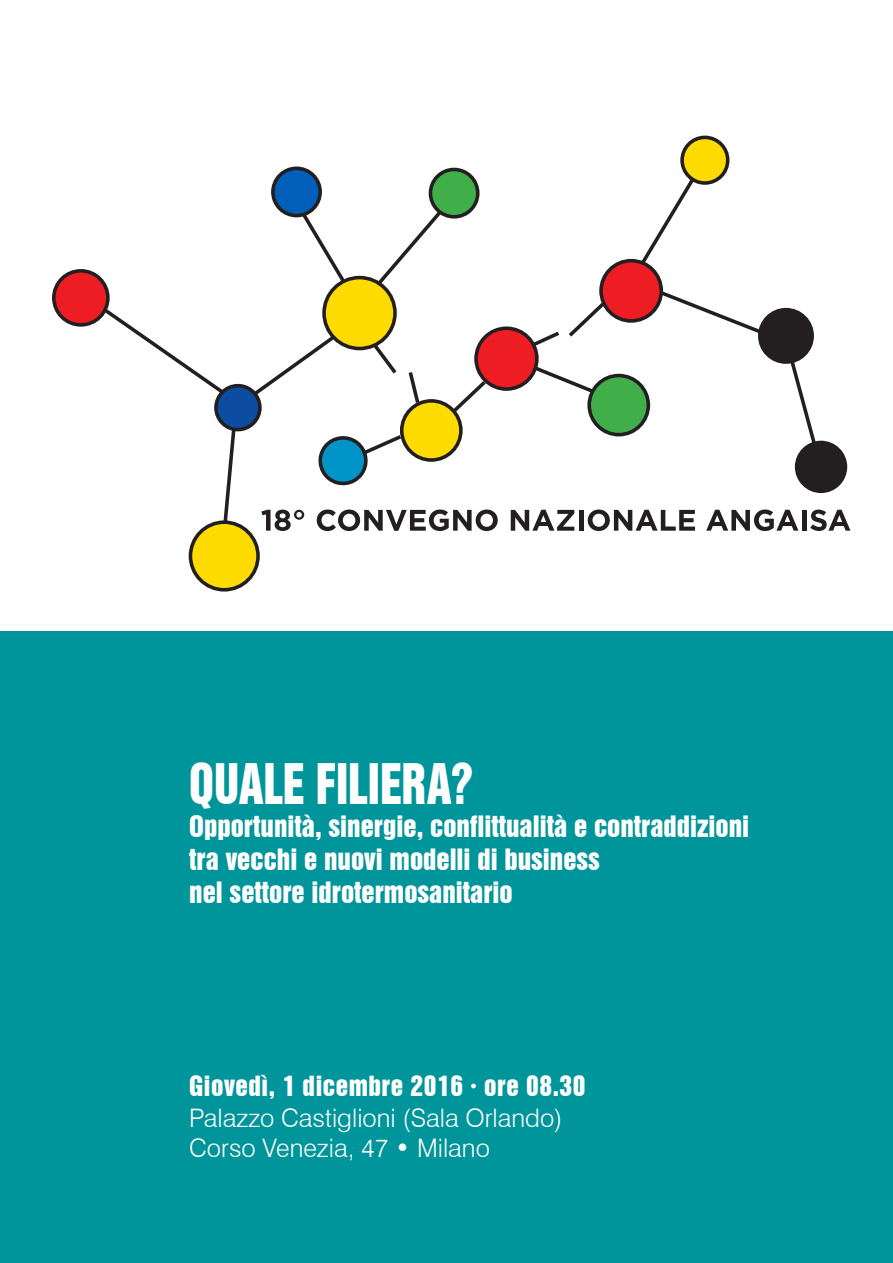
<style>
.page{position:relative;width:893px;height:1263px;background:#fff}
.page>*{position:absolute;margin:0;border:0;box-sizing:border-box;transform-origin:0 0}
.t1{font:51.3px "Swiss 921 BT Regular A";color:#fff;scale:.88 1}
.t2{font:27px "Swiss 921 BT Regular A";color:#fff}
.t3{font:300 25.5px "Swiss 721 BT";color:#fff}
.t4{font:25.5px "Swiss 921 BT Regular A";letter-spacing:.02em;color:#fff}
</style>
<div class="page">
<div style="left:190px;top:522px;width:68px;height:68px;background:#ffdc01;border-radius:50%"></div>
<div style="left:189px;top:520px;width:71px;height:71px;border:4px solid #231f20;border-radius:50%"></div>
<div style="left:682px;top:137px;width:46px;height:46px;background:#ffdc01;border-radius:50%"></div>
<div style="left:680px;top:136px;width:49px;height:49px;border:4px solid #231f20;border-radius:50%"></div>
<div style="left:54px;top:271px;width:54px;height:54px;background:#ee1d23;border-radius:50%"></div>
<div style="left:52px;top:269px;width:58px;height:58px;border:4px solid #231f20;border-radius:50%"></div>
<div style="left:216px;top:386px;width:44px;height:44px;background:#0d4da1;border-radius:50%"></div>
<div style="left:214px;top:384px;width:48px;height:47px;border:4px solid #231f20;border-radius:50%"></div>
<div style="left:324px;top:278px;width:71px;height:70px;background:#ffdc01;border-radius:50%"></div>
<div style="left:322px;top:276px;width:75px;height:74px;border:4px solid #231f20;border-radius:50%"></div>
<div style="left:273px;top:168px;width:47px;height:48px;background:#005fb9;border-radius:50%"></div>
<div style="left:271px;top:166px;width:51px;height:51px;border:4px solid #231f20;border-radius:50%"></div>
<div style="left:430px;top:169px;width:48px;height:48px;background:#40ae49;border-radius:50%"></div>
<div style="left:429px;top:168px;width:50px;height:51px;border:4px solid #231f20;border-radius:50%"></div>
<div style="left:402px;top:401px;width:59px;height:59px;background:#ffdc01;border-radius:50%"></div>
<div style="left:400px;top:399px;width:63px;height:63px;border:4px solid #231f20;border-radius:50%"></div>
<div style="left:476px;top:328px;width:61px;height:61px;background:#ee1d23;border-radius:50%"></div>
<div style="left:474px;top:326px;width:65px;height:65px;border:4px solid #231f20;border-radius:50%"></div>
<div style="left:601px;top:261px;width:60px;height:60px;background:#ee1d23;border-radius:50%"></div>
<div style="left:599px;top:259px;width:64px;height:64px;border:4px solid #231f20;border-radius:50%"></div>
<div style="left:589px;top:376px;width:59px;height:59px;background:#40ae49;border-radius:50%"></div>
<div style="left:587px;top:374px;width:63px;height:62px;border:4px solid #231f20;border-radius:50%"></div>
<div style="left:760px;top:310px;width:52px;height:52px;background:#231f20;border-radius:50%"></div>
<div style="left:758px;top:308px;width:56px;height:56px;border:4px solid #231f20;border-radius:50%"></div>
<svg style="left:100px;top:305px;width:127px;height:92px"></svg>
<svg style="left:250px;top:332px;width:89px;height:67px"></svg>
<svg style="left:299px;top:210px;width:49px;height:76px"></svg>
<svg style="left:373px;top:207px;width:72px;height:82px"></svg>
<svg style="left:370px;top:340px;width:27px;height:34px"></svg>
<svg style="left:408px;top:372px;width:14px;height:35px"></svg>
<svg style="left:221px;top:425px;width:17px;height:101px"></svg>
<svg style="left:449px;top:377px;width:41px;height:39px"></svg>
<svg style="left:637px;top:174px;width:61px;height:94px"></svg>
<svg style="left:657px;top:288px;width:107px;height:48px"></svg>
<svg style="left:531px;top:364px;width:66px;height:32px"></svg>
<svg style="left:528px;top:299px;width:80px;height:51px"></svg>
<svg style="left:786px;top:350px;width:37px;height:116px"></svg>
<svg style="left:318px;top:430px;width:87px;height:56px"></svg>
<div style="left:795px;top:441px;width:52px;height:52px;background:#231f20;border-radius:50%"></div>
<svg style="left:261px;top:510px;width:43px;height:21px"></svg>
<svg style="left:317px;top:509px;width:181px;height:22px"></svg>
<svg style="left:511px;top:510px;width:63px;height:21px"></svg>
<hr style="left:579px;top:510px;width:4px;height:21px;background:#231f20">
<svg style="left:588px;top:509px;width:107px;height:22px"></svg>
<svg style="left:706px;top:509px;width:92px;height:22px"></svg>
<hr style="left:802px;top:510px;width:4px;height:21px;background:#231f20">
<svg style="left:810px;top:510px;width:40px;height:21px"></svg>
<div style="left:0;top:631px;width:893px;height:632px;background:#00959a"></div>
<p class="t1" style="left:189px;top:750px;width:324px">QUALE FILIERA?</p>
<p class="t2" style="left:189px;top:808px;width:561px">Opportunità, sinergie, conflittualità e contraddizioni</p>
<p class="t2" style="left:189px;top:841px;width:412px">tra vecchi e nuovi modelli di business</p>
<p class="t2" style="left:189px;top:874px;width:325px">nel settore idrotermosanitario</p>
<p class="t4" style="left:189px;top:1069px;width:398px">Giovedì, 1 dicembre 2016 · ore 08.30</p>
<p class="t3" style="left:189px;top:1102px;width:375px">Palazzo Castiglioni (Sala Orlando)</p>
<p class="t3" style="left:189px;top:1133px;width:302px">Corso Venezia, 47 • Milano</p>
</div>
